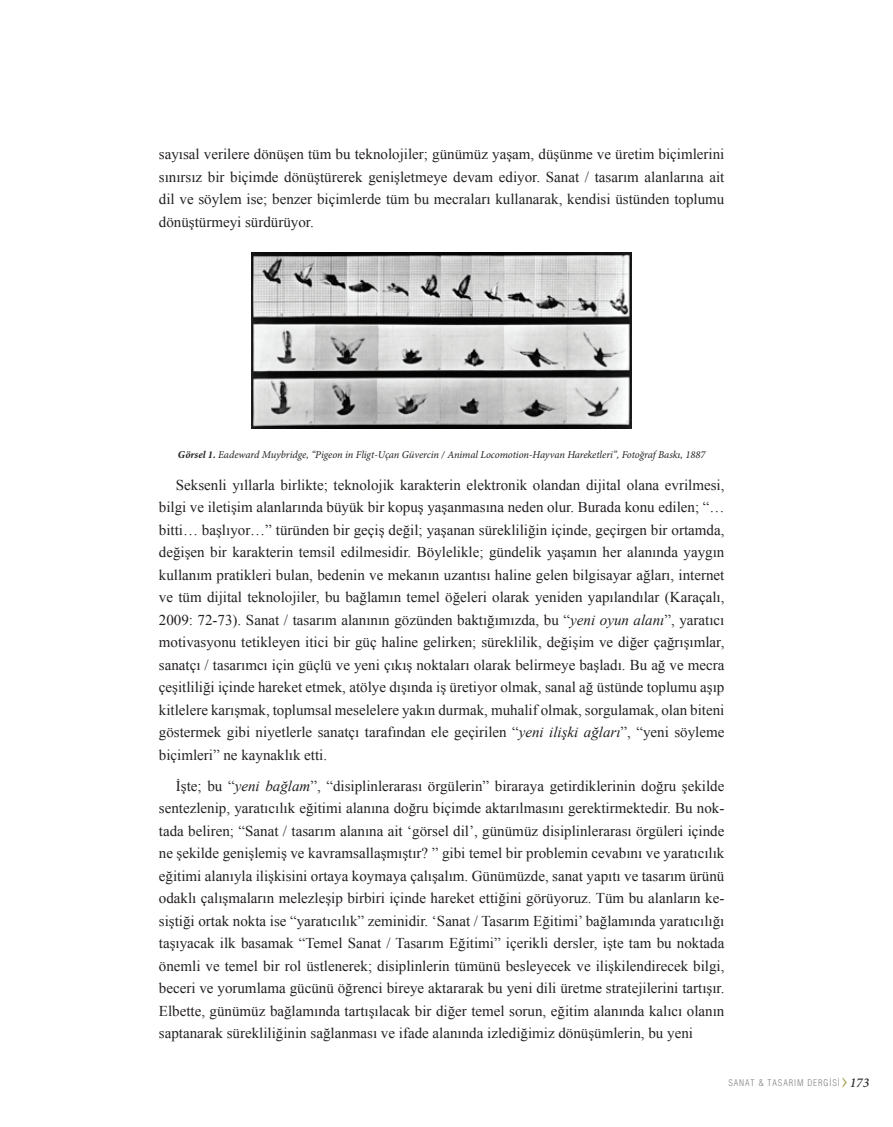
<style>
.page{position:relative;width:893px;height:1127px;background:#fff}
.page>*{position:absolute;margin:0;border:0;box-sizing:border-box;transform-origin:0 0}
.t1{font:15px/22.5px "Times New Roman";color:#231f20;text-align:justify}
.t2{font:italic 10.5px "Minion Pro";letter-spacing:-.01em;color:#231f20}
.t3{font:300 condensed 9px "Helvetica";letter-spacing:.1em;color:#808285}
.s1{font-weight:700}
.s2{font-style:italic}
.s3{font-family:"Minion Pro";font-weight:500;font-style:italic;font-stretch:normal;font-size:13.5px;color:#231f20}
</style>
<div class="page">
<svg style="left:842px;top:1077px;width:5px;height:11px"></svg>
<img style="left:252px;top:252px;width:380px;height:176px">
<p class="t1" style="left:159px;top:143px;width:567px">sayısal verilere dönüşen tüm bu teknolojiler; günümüz yaşam, düşünme ve üretim biçimlerini sınırsız bir biçimde dönüştürerek genişletmeye devam ediyor. Sanat / tasarım alanlarına ait dil ve söylem ise; benzer biçimlerde tüm bu mecraları kullanarak, kendisi üstünden toplumu dönüştürmeyi sürdürüyor.</p>
<p class="t2" style="left:178px;top:447px;width:529px"><span class="s1">Görsel 1.</span> Eadeward Muybridge, “Pigeon in Fligt-Uçan Güvercin / Animal Locomotion-Hayvan Hareketleri”, Fotoğraf Baskı, 1887</p>
<p class="t1" style="left:159px;top:473px;width:567px;text-indent:17px">Seksenli yıllarla birlikte; teknolojik karakterin elektronik olandan dijital olana evrilmesi, bilgi ve iletişim alanlarında büyük bir kopuş yaşanmasına neden olur. Burada konu edilen; “… bitti… başlıyor…” türünden bir geçiş değil; yaşanan sürekliliğin içinde, geçirgen bir ortamda, değişen bir karakterin temsil edilmesidir. Böylelikle; gündelik yaşamın her alanında yaygın kullanım pratikleri bulan, bedenin ve mekanın uzantısı haline gelen bilgisayar ağları, internet ve tüm dijital teknolojiler, bu bağlamın temel öğeleri olarak yeniden yapılandılar (Karaçalı, 2009: 72-73). Sanat / tasarım alanının gözünden baktığımızda, bu “<span class="s2">yeni oyun alanı</span>”, yaratıcı motivasyonu tetikleyen itici bir güç haline gelirken; süreklilik, değişim ve diğer çağrışımlar, sanatçı / tasarımcı için güçlü ve yeni çıkış noktaları olarak belirmeye başladı. Bu ağ ve mecra çeşitliliği içinde hareket etmek, atölye dışında iş üretiyor olmak, sanal ağ üstünde toplumu aşıp kitlelere karışmak, toplumsal meselelere yakın durmak, muhalif olmak, sorgulamak, olan biteni göstermek gibi niyetlerle sanatçı tarafından ele geçirilen “<span class="s2">yeni ilişki ağları</span>”, “yeni söyleme biçimleri” ne kaynaklık etti.</p>
<p class="t1" style="left:159px;top:774px;width:567px;text-indent:17px">İşte; bu “<span class="s2">yeni bağlam</span>”, “disiplinlerarası örgülerin” biraraya getirdiklerinin doğru şekilde sentezlenip, yaratıcılık eğitimi alanına doğru biçimde aktarılmasını gerektirmektedir. Bu nok&shy;tada beliren; “Sanat / tasarım alanına ait ‘görsel dil’, günümüz disiplinlerarası örgüleri içinde ne şekilde genişlemiş ve kavramsallaşmıştır? ” gibi temel bir problemin cevabını ve yaratıcılık eğitimi alanıyla ilişkisini ortaya koymaya çalışalım. Günümüzde, sanat yapıtı ve tasarım ürünü odaklı çalışmaların melezleşip birbiri içinde hareket ettiğini görüyoruz. Tüm bu alanların ke&shy;siştiği ortak nokta ise “yaratıcılık” zeminidir. ‘Sanat / Tasarım Eğitimi’ bağlamında yaratıcılığı taşıyacak ilk basamak “Temel Sanat / Tasarım Eğitimi” içerikli dersler, işte tam bu noktada önemli ve temel bir rol üstlenerek; disiplinlerin tümünü besleyecek ve ilişkilendirecek bilgi, beceri ve yorumlama gücünü öğrenci bireye aktararak bu yeni dili üretme stratejilerini tartışır.<br>Elbette, günümüz bağlamında tartışılacak bir diğer temel sorun, eğitim alanında kalıcı olanın saptanarak sürekliliğinin sağlanması ve ifade alanında izlediğimiz dönüşümlerin, bu yeni</p>
<p class="t3" style="left:728px;top:1078px;width:142px">SANAT &amp; TASARIM DERGİSİ <span class="s3">173</span></p>
</div>
